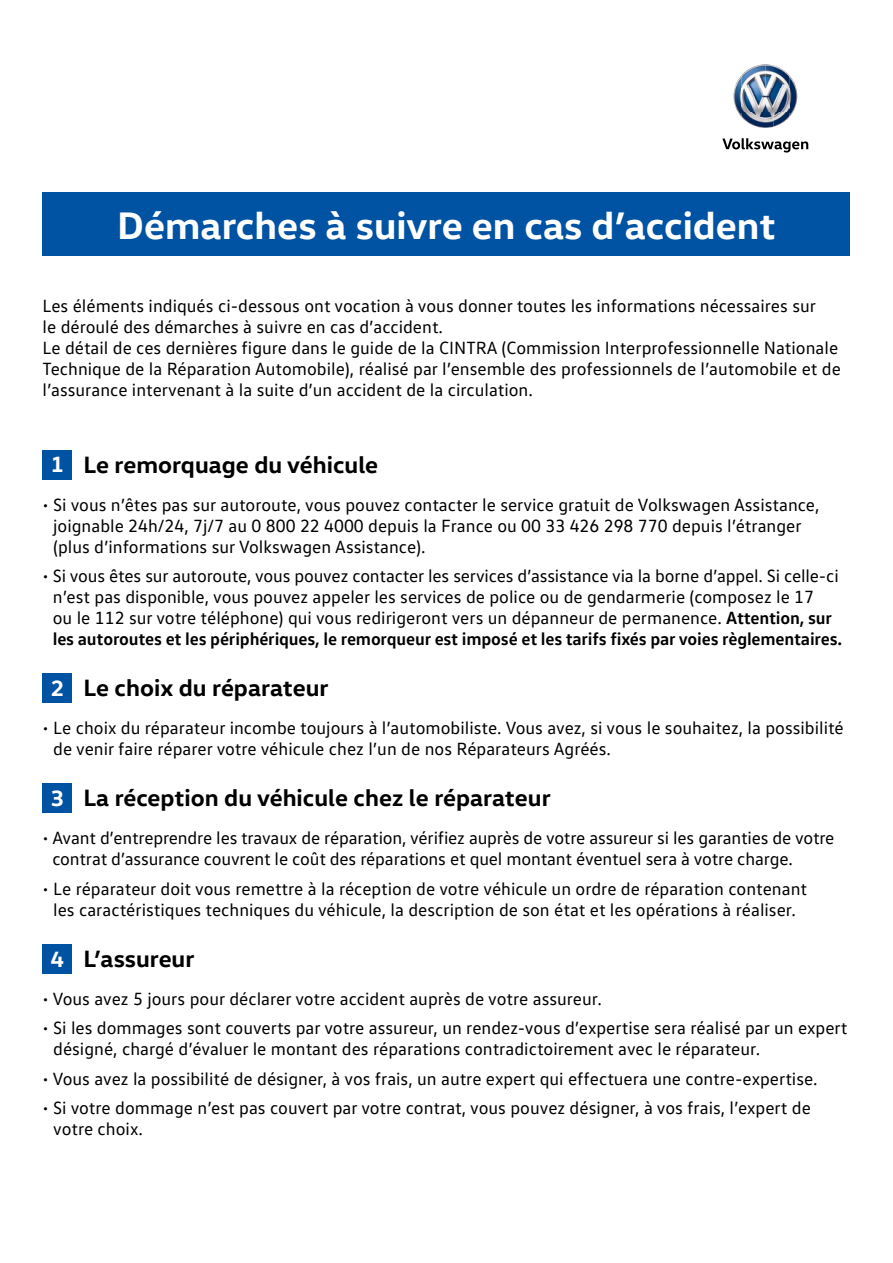
<style>
.page{position:relative;width:893px;height:1263px;background:#fff}
.page>*{position:absolute;margin:0;border:0;box-sizing:border-box;transform-origin:0 0}
.t1{font:700 39px "VW Head";color:#fff}
.t2{font:700 24px "VW Head";color:#000}
.t3{font:700 22.5px "VW Head";color:#fff}
.t4{font:18px/21px "VW Text";color:#000}
.s1{font-weight:700}
</style>
<div class="page">
<div style="left:43px;top:192px;width:807px;height:64px;background:#0053a3"></div>
<div style="left:43px;top:450px;width:29px;height:30px;background:#0053a3"></div>
<div style="left:43px;top:673px;width:29px;height:30px;background:#0053a3"></div>
<div style="left:43px;top:783px;width:29px;height:30px;background:#0053a3"></div>
<div style="left:43px;top:944px;width:29px;height:30px;background:#0053a3"></div>
<svg style="left:722px;top:138px;width:86px;height:15px"></svg>
<img style="left:745px;top:64px;width:20px;height:8px">
<img style="left:765px;top:64px;width:24px;height:24px">
<svg style="left:735px;top:77px;width:5px;height:9px"></svg>
<img style="left:789px;top:102px;width:8px;height:15px">
<img style="left:741px;top:88px;width:48px;height:40px">
<h1 class="t1" style="left:117px;top:200px;width:660px">Démarches à suivre en cas d’accident</h1>
<p class="t4" style="left:43px;top:295px;width:800px">Les éléments indiqués ci-dessous ont vocation à vous donner toutes les informations nécessaires sur<br>le déroulé des démarches à suivre en cas d’accident.<br>Le détail de ces dernières figure dans le guide de la CINTRA (Commission Interprofessionnelle Nationale Technique de la Réparation Automobile), réalisé par l’ensemble des professionnels de l’automobile et de l’assurance intervenant à la suite d’un accident de la circulation.</p>
<h2 class="t2" style="left:83px;top:449px;width:296px">Le remorquage du véhicule</h2>
<p class="t4" style="left:53px;top:494px;width:768px;text-indent:-11px">• Si vous n’êtes pas sur autoroute, vous pouvez contacter le service gratuit de Volkswagen Assistance, joignable 24h/24, 7j/7 au 0 800 22 4000 depuis la France ou 00 33 426 298 770 depuis l’étranger (plus d’informations sur Volkswagen Assistance).</p>
<p class="t4" style="left:53px;top:565px;width:791px;text-indent:-10px">• Si vous êtes sur autoroute, vous pouvez contacter les services d’assistance via la borne d’appel. Si celle-ci n’est pas disponible, vous pouvez appeler les services de police ou de gendarmerie (composez le 17<br>ou le 112 sur votre téléphone) qui vous redirigeront vers un dépanneur de permanence. <span class="s1">Attention, sur les autoroutes et les périphériques, le remorqueur est imposé et les tarifs fixés par voies règlementaires.</span></p>
<h2 class="t2" style="left:83px;top:672px;width:247px">Le choix du réparateur</h2>
<p class="t4" style="left:53px;top:717px;width:792px;text-indent:-11px">• Le choix du réparateur incombe toujours à l’automobiliste. Vous avez, si vous le souhaitez, la possibilité de venir faire réparer votre véhicule chez l’un de nos Réparateurs Agréés.</p>
<h2 class="t2" style="left:83px;top:782px;width:469px">La réception du véhicule chez le réparateur</h2>
<p class="t4" style="left:52px;top:827px;width:784px;text-indent:-10px">• Avant d’entreprendre les travaux de réparation, vérifiez auprès de votre assureur si les garanties de votre contrat d’assurance couvrent le coût des réparations et quel montant éventuel sera à votre charge.</p>
<p class="t4" style="left:43px;top:878px;width:766px;text-align:center">• Le réparateur doit vous remettre à la réception de votre véhicule un ordre de réparation contenant les caractéristiques techniques du véhicule, la description de son état et les opérations à réaliser.</p>
<h2 class="t2" style="left:83px;top:943px;width:113px">L’assureur</h2>
<p class="t4" style="left:43px;top:988px;width:561px">• Vous avez 5 jours pour déclarer votre accident auprès de votre assureur.</p>
<p class="t4" style="left:53px;top:1017px;width:796px;text-indent:-11px">• Si les dommages sont couverts par votre assureur, un rendez-vous d’expertise sera réalisé par un expert désigné, chargé d’évaluer le montant des réparations contradictoirement avec le réparateur.</p>
<p class="t4" style="left:43px;top:1068px;width:777px">• Vous avez la possibilité de désigner, à vos frais, un autre expert qui effectuera une contre-expertise.</p>
<p class="t4" style="left:53px;top:1097px;width:759px;text-indent:-11px">• Si votre dommage n’est pas couvert par votre contrat, vous pouvez désigner, à vos frais, l’expert de votre choix.</p>
<p class="t3" style="left:51px;top:450px;width:15px">1</p>
<p class="t3" style="left:51px;top:674px;width:15px">2</p>
<p class="t3" style="left:51px;top:783px;width:15px">3</p>
<p class="t3" style="left:51px;top:944px;width:15px">4</p>
</div>
